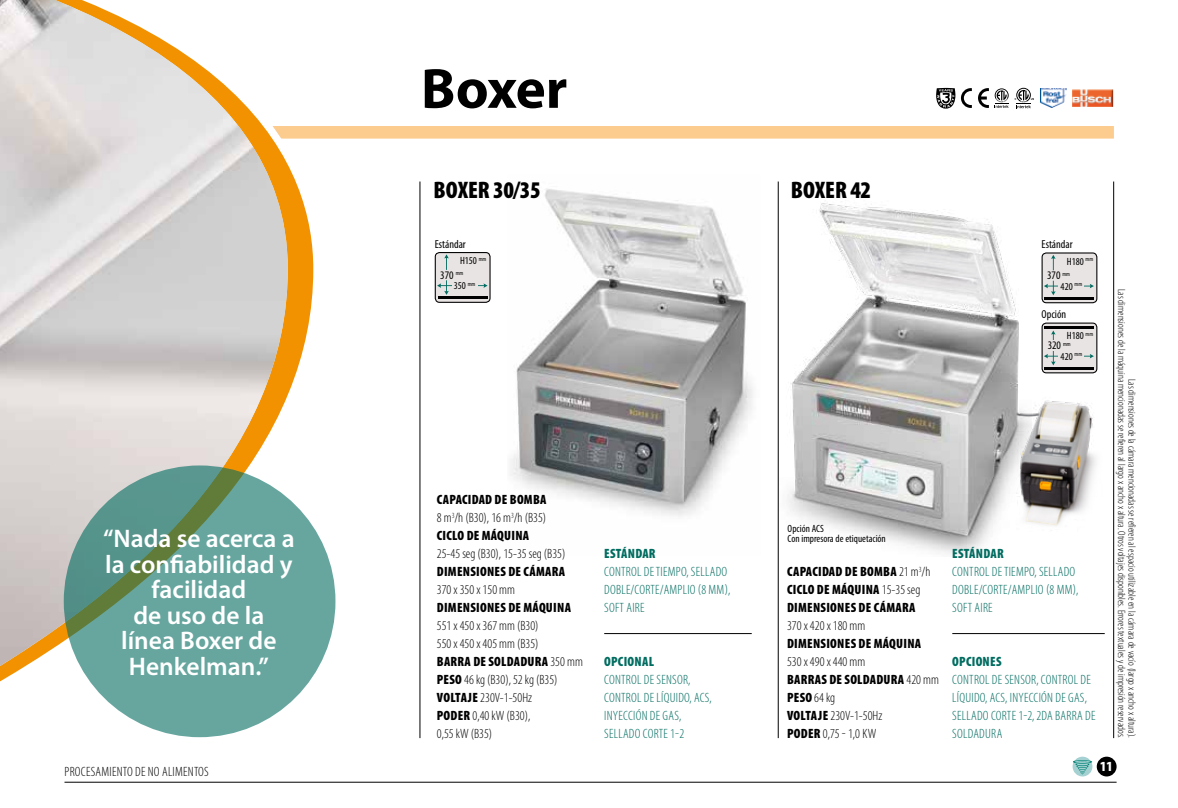
<style>
.page{position:relative;width:1178px;height:808px;background:#fff}
.page>*{position:absolute;margin:0;border:0;box-sizing:border-box;transform-origin:0 0}
.t1{font:700 57px "Myriad Pro";letter-spacing:-.01em;color:#000}
.t2{font:600 25.5px/25.5px "Myriad Pro";color:#fff;text-align:center}
.t3{font:900 condensed 24px "Myriad Pro";color:#000}
.t4{font:900 condensed 13.95px "Myriad Pro";color:#fff}
.t5{font:300 condensed 13.5px/18px "Myriad Pro";letter-spacing:.02em;color:#006c60}
.t6{font:300 condensed 13.5px/18px "Myriad Pro";color:#000}
.t7{font:900 condensed 13.5px/18px "Myriad Pro";letter-spacing:.02em;color:#000}
.t8{font:900 condensed 13.5px "Myriad Pro";letter-spacing:.02em;color:#006c60}
.t9{font:300 condensed 13.5px "Myriad Pro";letter-spacing:.02em;color:#000}
.t10{font:condensed 11.55px "Myriad Pro";color:#000}
.t11{font:300 condensed 10.5px/10.5px "Myriad Pro";color:#000;text-align:right}
.t12{font:condensed 10.5px/10.5px "Myriad Pro";color:#000}
.s1{font-weight:300}
.s2{font-weight:900}
</style>
<div class="page">
<hr style="left:64px;top:782px;width:1052px;height:1px;background:#000">
<div style="left:1097px;top:757px;width:19px;height:19px;background:#000;border-radius:50%"></div>
<div style="left:1072px;top:757px;width:20px;height:19px;background:#a5d1d2;border-radius:50%"></div>
<svg style="left:1073px;top:760px;width:19px;height:4px"></svg>
<svg style="left:1075px;top:761px;width:15px;height:14px"></svg>
<img style="left:1032px;top:400px;width:64px;height:126px">
<div style="left:62px;top:126px;width:1052px;height:13px;background:#fccb8e"></div>
<svg style="left:288px;top:138px;width:37px;height:645px"></svg>
<img style="left:787px;top:203px;width:245px;height:352px">
<hr style="left:420px;top:181px;width:1px;height:557px;background:#000">
<hr style="left:1113px;top:181px;width:1px;height:557px;background:#000">
<hr style="left:778px;top:181px;width:1px;height:557px;background:#000">
<hr style="left:952px;top:633px;width:153px;height:1px;background:#000">
<div style="left:1042px;top:253px;width:55px;height:50px;background:#e8e4e3;border-radius:4px"></div>
<div style="left:1041px;top:252px;width:56px;height:51px;border:1px solid #000;border-radius:4px"></div>
<div style="left:1042px;top:323px;width:55px;height:50px;background:#e8e4e3;border-radius:4px"></div>
<div style="left:1041px;top:323px;width:56px;height:50px;border:1px solid #000;border-radius:4px"></div>
<hr style="left:1045px;top:297px;width:49px;height:2px;background:#000">
<hr style="left:1045px;top:367px;width:49px;height:2px;background:#000">
<hr style="left:1045px;top:326px;width:49px;height:3px;background:#000">
<svg style="left:1051px;top:255px;width:4px;height:15px"></svg>
<svg style="left:1044px;top:281px;width:14px;height:14px"></svg>
<svg style="left:1044px;top:330px;width:14px;height:35px"></svg>
<svg style="left:1084px;top:284px;width:10px;height:4px"></svg>
<svg style="left:1084px;top:354px;width:10px;height:4px"></svg>
<div style="left:1043px;top:340px;width:32px;height:10px;background:#e8e4e3"></div>
<svg style="left:936px;top:88px;width:19px;height:21px"></svg>
<svg style="left:961px;top:88px;width:11px;height:20px"></svg>
<svg style="left:978px;top:88px;width:11px;height:20px"></svg>
<svg style="left:1015px;top:88px;width:19px;height:20px"></svg>
<svg style="left:995px;top:88px;width:14px;height:20px"></svg>
<img style="left:1040px;top:88px;width:26px;height:20px">
<img style="left:1072px;top:90px;width:41px;height:17px">
<img style="left:510px;top:188px;width:243px;height:329px">
<div style="left:435px;top:253px;width:55px;height:49px;background:#e8e4e3;border-radius:4px"></div>
<div style="left:435px;top:252px;width:55px;height:51px;border:1px solid #000;border-radius:4px"></div>
<hr style="left:438px;top:297px;width:49px;height:2px;background:#000">
<svg style="left:444px;top:254px;width:5px;height:16px"></svg>
<svg style="left:437px;top:280px;width:15px;height:15px"></svg>
<svg style="left:478px;top:283px;width:10px;height:5px"></svg>
<img style="left:0;top:0;width:288px;height:666px">
<svg style="left:64px;top:465px;width:271px;height:272px;background:#639f94"></svg>
<hr style="left:604px;top:633px;width:148px;height:1px;background:#000">
<h2 class="t2" style="left:103px;top:525px;width:193px">“Nada se acerca a la confiabilidad y facilidad<br>de uso de la<br>línea Boxer de<br>Henkelman.”</h2>
<p class="t9" style="left:64px;top:765px;width:146px">PROCESAMIENTO DE NO ALIMENTOS</p>
<h1 class="t1" style="left:421px;top:57px;width:148px">Boxer</h1>
<h3 class="t3" style="left:433px;top:177px;width:109px">BOXER 30/35</h3>
<p class="t10" style="left:435px;top:237px;width:33px">Estándar</p>
<p class="t12" style="left:460px;top:256px;width:28px">H150 <sup>mm</sup></p>
<p class="t10" style="left:440px;top:268px;width:24px">370 <sup>mm</sup></p>
<p class="t12" style="left:454px;top:281px;width:23px">350 <sup>mm</sup></p>
<p class="t7" style="left:437px;top:491px;width:111px;text-align:justify">CAPACIDAD DE BOMBA <span class="s1">8 m</span><sup>3</sup><span class="s1">/h (B30), 16 m</span><sup>3</sup><span class="s1">/h (B35)<br></span>CICLO DE MÁQUINA</p>
<p class="t6" style="left:437px;top:545px;width:130px">25-45 seg (B30), 15-35 seg (B35)</p>
<p class="t7" style="left:437px;top:563px;width:130px">DIMENSIONES DE CÁMARA</p>
<p class="t6" style="left:437px;top:581px;width:80px">370 x 350 x 150 mm</p>
<p class="t7" style="left:437px;top:599px;width:136px">DIMENSIONES DE MÁQUINA</p>
<p class="t6" style="left:437px;top:617px;width:147px">551 x 450 x 367 mm (B30)<br>550 x 450 x 405 mm (B35)<br><span class="s2">BARRA DE SOLDADURA</span> 350 mm<br><span class="s2">PESO</span> 46 kg (B30), 52 kg (B35)<br><span class="s2">VOLTAJE</span> 230V-1-50Hz<br><span class="s2">PODER</span> 0,40 kW (B30),<br>0,55 kW (B35)</p>
<p class="t8" style="left:604px;top:546px;width:53px">ESTÁNDAR</p>
<p class="t5" style="left:604px;top:563px;width:128px">CONTROL DE TIEMPO, SELLADO<br>DOBLE/CORTE/AMPLIO (8 MM),<br>SOFT AIRE</p>
<p class="t8" style="left:604px;top:654px;width:51px">OPCIONAL</p>
<p class="t5" style="left:604px;top:671px;width:109px">CONTROL DE SENSOR,<br>CONTROL DE LÍQUIDO, ACS,<br>INYECCIÓN DE GAS,<br>SELLADO CORTE 1-2</p>
<h3 class="t3" style="left:791px;top:177px;width:82px">BOXER 42</h3>
<p class="t12" style="left:787px;top:523px;width:100px">Opción ACS<br>Con impresora de etiquetación</p>
<p class="t7" style="left:787px;top:563px;width:145px">CAPACIDAD DE BOMBA <span class="s1">21 m</span><sup>3</sup><span class="s1">/h<br></span>CICLO DE MÁQUINA <span class="s1">15-35 seg<br></span>DIMENSIONES DE CÁMARA</p>
<p class="t6" style="left:787px;top:617px;width:80px">370 x 420 x 180 mm</p>
<p class="t7" style="left:787px;top:635px;width:136px">DIMENSIONES DE MÁQUINA</p>
<p class="t6" style="left:787px;top:653px;width:153px">530 x 490 x 440 mm<br><span class="s2">BARRAS DE SOLDADURA</span> 420 mm<br><span class="s2">PESO</span> 64 kg<br><span class="s2">VOLTAJE</span> 230V-1-50Hz<br><span class="s2">PODER</span> 0,75 - 1,0 KW</p>
<p class="t10" style="left:1041px;top:237px;width:33px">Estándar</p>
<p class="t12" style="left:1067px;top:256px;width:28px">H180 <sup>mm</sup></p>
<p class="t10" style="left:1047px;top:268px;width:24px">370 <sup>mm</sup></p>
<p class="t12" style="left:1060px;top:281px;width:23px">420 <sup>mm</sup></p>
<p class="t10" style="left:1041px;top:307px;width:26px">Opción</p>
<p class="t12" style="left:1067px;top:330px;width:28px">H180 <sup>mm</sup></p>
<p class="t10" style="left:1048px;top:338px;width:24px">320 <sup>mm</sup></p>
<p class="t12" style="left:1060px;top:351px;width:23px">420 <sup>mm</sup></p>
<p class="t8" style="left:952px;top:546px;width:53px">ESTÁNDAR</p>
<p class="t5" style="left:952px;top:563px;width:128px">CONTROL DE TIEMPO, SELLADO<br>DOBLE/CORTE/AMPLIO (8 MM),<br>SOFT AIRE</p>
<p class="t8" style="left:952px;top:654px;width:51px">OPCIONES</p>
<p class="t5" style="left:952px;top:671px;width:145px">CONTROL DE SENSOR, CONTROL DE<br>LÍQUIDO, ACS, INYECCIÓN DE GAS,<br>SELLADO CORTE 1-2, 2DA BARRA DE<br>SOLDADURA</p>
<p class="t11" style="left:1137px;top:289px;width:450px;rotate:90deg">Las dimensiones de la cámara mencionadas se refieren al espacio utilizable en la cámara de vacío (largo x ancho x altura).<br>Las dimensiones de la máquina mencionadas se refieren al largo x ancho x altura. Otros voltajes disponibles. Errores textuales y de impresión reservados.</p>
<p class="t4" style="left:1100px;top:758px;width:14px">11</p>
</div>
